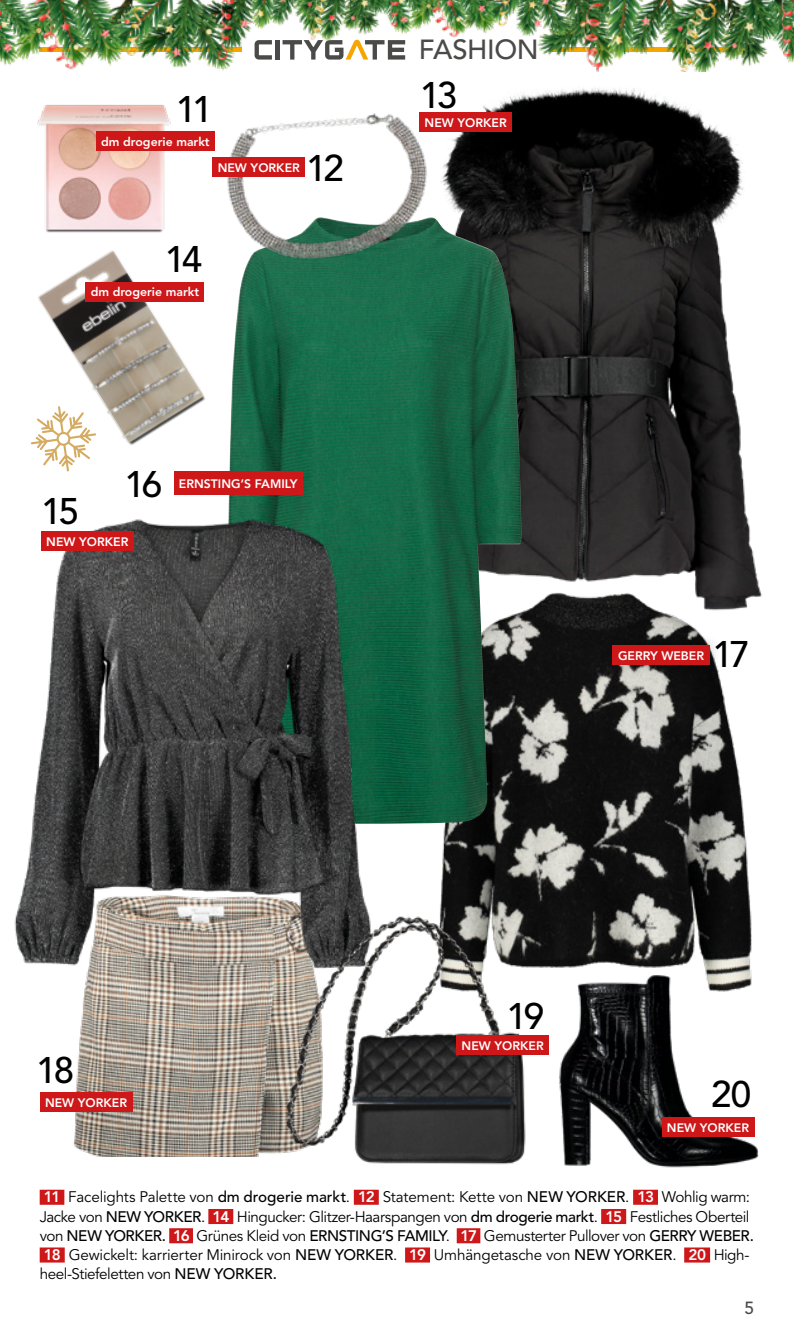
<style>
.page{position:relative;width:794px;height:1340px;background:#fff}
.page>*{position:absolute;margin:0;border:0;box-sizing:border-box;transform-origin:0 0}
.t1{font:500 36.75px "Avenir LT Std";letter-spacing:-.08em;color:#000}
.t2{font:500 27.47px "Avenir LT Std";letter-spacing:-.015em;color:#4a4a49}
.t3{font:500 17.5px "Avenir LT Std";color:#4a4a49}
.t4{font:15.22px/19.2px "Avenir LT Std";letter-spacing:-.025em;color:#000}
.t5{font:800 12.25px "Avenir LT Std";color:#fff}
.s1{font-weight:800;color:#fff}
.s2{font-weight:500}
</style>
<div class="page">
<div style="left:40px;top:1189px;width:24px;height:15px;background:#cd1719"></div>
<div style="left:354px;top:1189px;width:25px;height:15px;background:#cd1719"></div>
<div style="left:633px;top:1189px;width:25px;height:15px;background:#cd1719"></div>
<div style="left:208px;top:1208px;width:25px;height:15px;background:#cd1719"></div>
<div style="left:601px;top:1208px;width:25px;height:15px;background:#cd1719"></div>
<div style="left:169px;top:1228px;width:24px;height:15px;background:#cd1719"></div>
<div style="left:457px;top:1228px;width:23px;height:15px;background:#cd1719"></div>
<div style="left:40px;top:1247px;width:25px;height:15px;background:#cd1719"></div>
<div style="left:405px;top:1247px;width:25px;height:15px;background:#cd1719"></div>
<div style="left:684px;top:1247px;width:26px;height:15px;background:#cd1719"></div>
<img style="left:440px;top:613px;width:312px;height:355px">
<img style="left:30px;top:250px;width:175px;height:195px">
<img style="left:37px;top:105px;width:134px;height:128px">
<img style="left:440px;top:88px;width:322px;height:525px">
<img style="left:228px;top:216px;width:294px;height:607px">
<img style="left:55px;top:968px;width:214px;height:188px">
<img style="left:14px;top:518px;width:402px;height:450px">
<img style="left:553px;top:965px;width:206px;height:203px">
<img style="left:227px;top:112px;width:213px;height:188px">
<img style="left:269px;top:903px;width:273px;height:262px">
<div style="left:212px;top:157px;width:93px;height:20px;background:#cd1719"></div>
<div style="left:419px;top:113px;width:93px;height:19px;background:#cd1719"></div>
<div style="left:662px;top:1117px;width:92px;height:19px;background:#cd1719"></div>
<div style="left:41px;top:532px;width:93px;height:19px;background:#cd1719"></div>
<div style="left:40px;top:1092px;width:92px;height:19px;background:#cd1719"></div>
<div style="left:86px;top:281px;width:118px;height:20px;background:#cd1719"></div>
<div style="left:96px;top:131px;width:119px;height:20px;background:#cd1719"></div>
<div style="left:601px;top:633px;width:120px;height:43px;background:#000;opacity:.25"></div>
<div style="left:612px;top:645px;width:97px;height:20px;background:#cd1719"></div>
<div style="left:174px;top:471px;width:129px;height:24px;background:#cd1719"></div>
<div style="left:456px;top:1035px;width:93px;height:20px;background:#cd1719"></div>
<svg style="left:258px;top:43px;width:14px;height:17px"></svg>
<hr style="left:275px;top:40px;width:4px;height:20px;background:#4a4a49">
<svg style="left:282px;top:43px;width:123px;height:17px"></svg>
<svg style="left:31px;top:406px;width:65px;height:65px"></svg>
<img style="left:0;top:0;width:258px;height:71px">
<img style="left:538px;top:0;width:256px;height:72px">
<img style="left:250px;top:0;width:321px;height:43px">
<h1 class="t1" style="left:176px;top:88px;width:38px">11</h1>
<p class="t5" style="left:101px;top:134px;width:110px">dm drogerie markt</p>
<p class="t5" style="left:218px;top:160px;width:84px">NEW YORKER</p>
<h1 class="t1" style="left:306px;top:147px;width:39px">12</h1>
<h1 class="t1" style="left:165px;top:238px;width:39px">14</h1>
<p class="t5" style="left:91px;top:285px;width:110px">dm drogerie markt</p>
<h1 class="t1" style="left:124px;top:463px;width:39px">16</h1>
<p class="t5" style="left:179px;top:476px;width:120px">ERNSTING‘S FAMILY</p>
<h1 class="t1" style="left:41px;top:490px;width:40px">15</h1>
<p class="t5" style="left:46px;top:534px;width:84px">NEW YORKER</p>
<h2 class="t2" style="left:419px;top:34px;width:121px">FASHION</h2>
<h1 class="t1" style="left:420px;top:74px;width:39px">13</h1>
<p class="t5" style="left:424px;top:115px;width:84px">NEW YORKER</p>
<p class="t5" style="left:618px;top:648px;width:87px">GERRY WEBER</p>
<h1 class="t1" style="left:712px;top:633px;width:39px">17</h1>
<h1 class="t1" style="left:36px;top:1048px;width:40px">18</h1>
<p class="t5" style="left:45px;top:1095px;width:84px">NEW YORKER</p>
<h1 class="t1" style="left:506px;top:995px;width:39px">19</h1>
<p class="t5" style="left:461px;top:1038px;width:84px">NEW YORKER</p>
<h1 class="t1" style="left:711px;top:1072px;width:42px">20</h1>
<p class="t5" style="left:667px;top:1120px;width:84px">NEW YORKER</p>
<p class="t4" style="left:40px;top:1187px;width:715px"><span class="s1">11</span> Facelights Palette von <span class="s2">dm drogerie markt</span>. <span class="s1">12</span> Statement: Kette von <span class="s2">NEW YORKER</span>. <span class="s1">13</span> Wohlig warm:<br>Jacke von <span class="s2">NEW YORKER</span>. <span class="s1">14</span> Hingucker: Glitzer-Haarspangen von <span class="s2">dm drogerie markt</span>. <span class="s1">15</span> Festliches Oberteil von <span class="s2">NEW YORKER.</span> <span class="s1">16</span> Grünes Kleid von <span class="s2">ERNSTING’S FAMILY</span>. <span class="s1">17</span> Gemusterter Pullover von <span class="s2">GERRY WEBER.<br></span><span class="s1">18</span> Gewickelt: karrierter Minirock von <span class="s2">NEW YORKER</span>. <span class="s1">19</span> Umhängetasche von <span class="s2">NEW YORKER</span>. <span class="s1">20</span> High&shy;heel-Stiefeletten von <span class="s2">NEW YORKER.</span></p>
<p class="t3" style="left:744px;top:1297px;width:11px">5</p>
</div>
